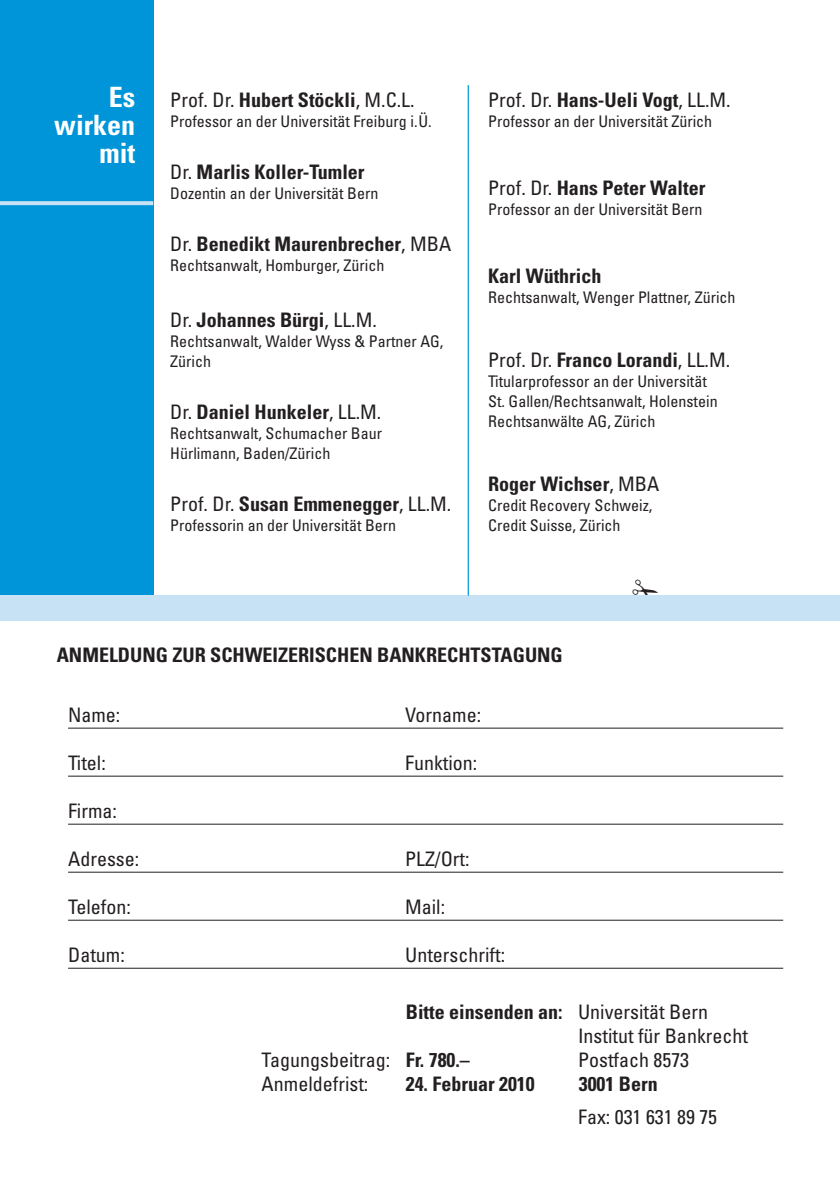
<style>
.page{position:relative;width:840px;height:1191px;background:#fff}
.page>*{position:absolute;margin:0;border:0;box-sizing:border-box;transform-origin:0 0}
.t1{font:700 condensed 28px/28px "Univers";color:#fff;text-align:right}
.t2{font:condensed 20px/24px "Univers";color:#231f20}
.t3{font:700 condensed 20px "Univers";color:#231f20}
.t4{font:condensed 16px/20px "Univers";color:#231f20}
.s1{font-weight:700}
.s2{font-weight:400}
</style>
<div class="page">
<div style="left:0;top:0;width:153px;height:597px;background:#0095d9"></div>
<svg style="left:0;top:201px;width:153px;height:4px"></svg>
<hr style="left:68px;top:727px;width:714px;height:1px;background:#231f20">
<hr style="left:68px;top:775px;width:714px;height:1px;background:#231f20">
<hr style="left:68px;top:823px;width:714px;height:1px;background:#231f20">
<hr style="left:68px;top:871px;width:714px;height:1px;background:#231f20">
<hr style="left:68px;top:919px;width:714px;height:1px;background:#231f20">
<hr style="left:68px;top:967px;width:714px;height:1px;background:#231f20">
<div style="left:0;top:595px;width:839px;height:26px;background:#c7e2f5"></div>
<hr style="left:467px;top:85px;width:1px;height:510px;background:#0095d9">
<h1 class="t1" style="left:54px;top:83px;width:82px">Es wirken mit</h1>
<p class="t2" style="left:170px;top:88px;width:246px">Prof. Dr. <span class="s1">Hubert Stöckli</span>, M.C.L.</p>
<p class="t4" style="left:170px;top:111px;width:263px">Professor an der Universität Freiburg i.Ü.</p>
<p class="t3" style="left:170px;top:160px;width:196px"><span class="s2">Dr.</span> Marlis Koller-Tumler</p>
<p class="t4" style="left:170px;top:183px;width:209px">Dozentin an der Universität Bern</p>
<p class="t3" style="left:170px;top:232px;width:282px"><span class="s2">Dr.</span> Benedikt Maurenbrecher<span class="s2">, MBA</span></p>
<p class="t4" style="left:170px;top:255px;width:215px">Rechtsanwalt, Homburger, Zürich</p>
<p class="t3" style="left:170px;top:308px;width:208px"><span class="s2">Dr.</span> Johannes Bürgi<span class="s2">, LL.M.</span></p>
<p class="t4" style="left:170px;top:331px;width:274px">Rechtsanwalt, Walder Wyss &amp; Partner AG,<br>Zürich</p>
<p class="t3" style="left:170px;top:400px;width:212px"><span class="s2">Dr.</span> Daniel Hunkeler<span class="s2">, LL.M.</span></p>
<p class="t4" style="left:170px;top:423px;width:213px">Rechtsanwalt, Schumacher Baur<br>Hürlimann, Baden/Zürich</p>
<p class="t3" style="left:170px;top:492px;width:282px"><span class="s2">Prof. Dr.</span> Susan Emmenegger<span class="s2">, LL.M.</span></p>
<p class="t4" style="left:170px;top:515px;width:227px">Professorin an der Universität Bern</p>
<p class="t2" style="left:488px;top:88px;width:244px">Prof. Dr. <span class="s1">Hans-Ueli Vogt</span>, LL.M.</p>
<p class="t4" style="left:488px;top:111px;width:225px">Professor an der Universität Zürich</p>
<p class="t3" style="left:488px;top:176px;width:219px"><span class="s2">Prof. Dr.</span> Hans Peter Walter</p>
<p class="t4" style="left:488px;top:199px;width:216px">Professor an der Universität Bern</p>
<p class="t3" style="left:488px;top:264px;width:115px">Karl Wüthrich</p>
<p class="t4" style="left:488px;top:287px;width:249px">Rechtsanwalt, Wenger Plattner, Zürich</p>
<p class="t2" style="left:488px;top:348px;width:243px">Prof. Dr. <span class="s1">Franco Lorandi</span>, LL.M.</p>
<p class="t4" style="left:488px;top:371px;width:231px">Titularprofessor an der Universität<br>St. Gallen/Rechtsanwalt, Holenstein<br>Rechtsanwälte AG, Zürich</p>
<p class="t3" style="left:488px;top:472px;width:173px">Roger Wichser<span class="s2">, MBA</span></p>
<p class="t4" style="left:488px;top:495px;width:166px">Credit Recovery Schweiz,<br>Credit Suisse, Zürich</p>
<p class="t3" style="left:57px;top:642px;width:507px">ANMELDUNG ZUR SCHWEIZERISCHEN BANKRECHTSTAGUNG</p>
<p class="t2" style="left:68px;top:702px;width:54px">Name:</p>
<p class="t2" style="left:405px;top:702px;width:77px">Vorname:</p>
<p class="t2" style="left:68px;top:750px;width:39px">Titel:</p>
<p class="t2" style="left:405px;top:750px;width:74px">Funktion:</p>
<p class="t2" style="left:68px;top:798px;width:50px">Firma:</p>
<p class="t2" style="left:68px;top:846px;width:73px">Adresse:</p>
<p class="t2" style="left:405px;top:846px;width:66px">PLZ/Ort:</p>
<p class="t2" style="left:68px;top:894px;width:64px">Telefon:</p>
<p class="t2" style="left:405px;top:894px;width:41px">Mail:</p>
<p class="t2" style="left:68px;top:942px;width:58px">Datum:</p>
<p class="t2" style="left:405px;top:942px;width:101px">Unterschrift:</p>
<p class="t2" style="left:577px;top:1000px;width:171px;text-indent:-172px"><span class="s1">Bitte einsenden an:</span> Universität Bern<br>Institut für Bankrecht<br>Postfach 8573</p>
<p class="t3" style="left:578px;top:1072px;width:80px">3001 Bern</p>
<p class="t2" style="left:261px;top:1047px;width:210px">Tagungsbeitrag: <span class="s1">Fr. 780.–<br></span>Anmeldefrist:</p>
<p class="t3" style="left:405px;top:1071px;width:130px">24. Februar 2010</p>
<p class="t2" style="left:578px;top:1104px;width:140px">Fax: 031 631 89 75</p>
</div>
